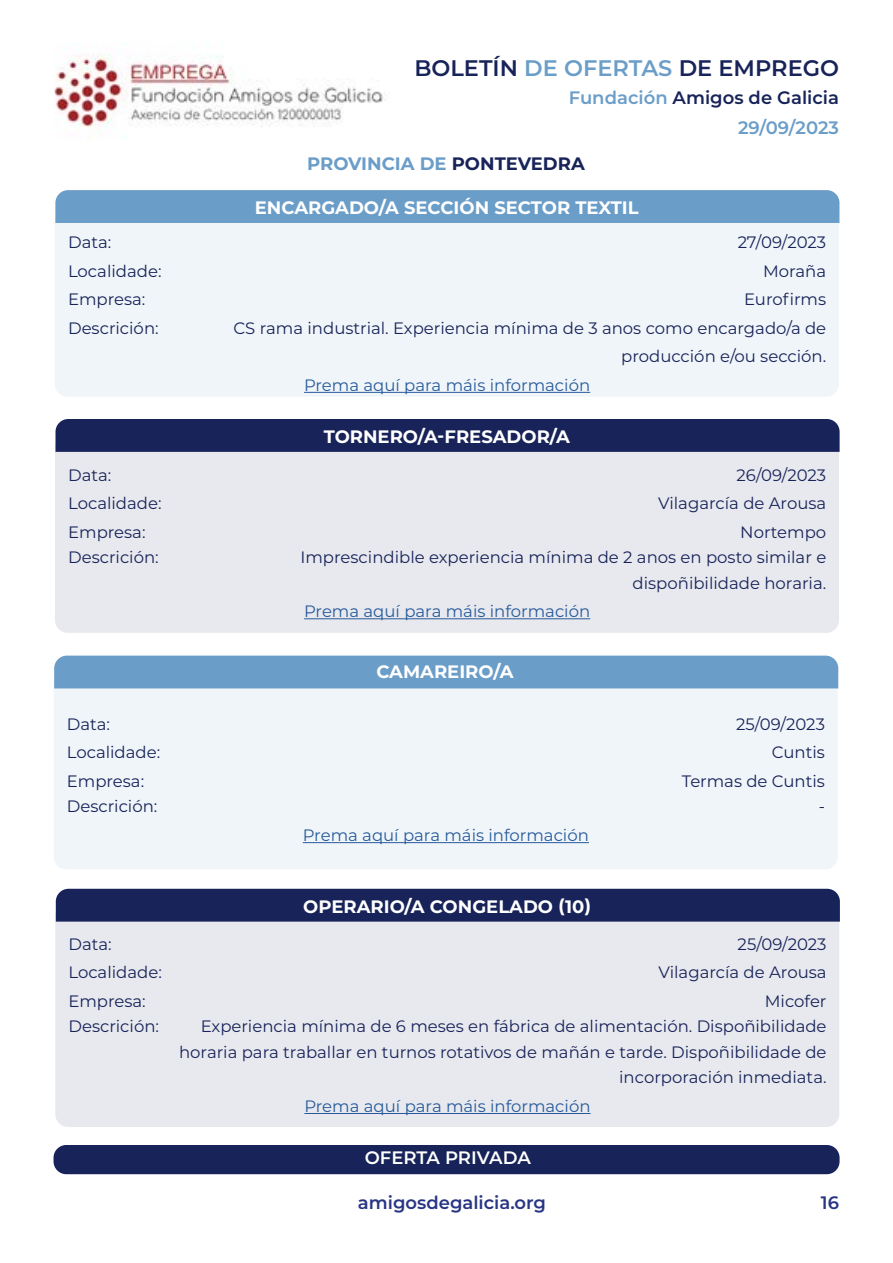
<style>
.page{position:relative;width:893px;height:1263px;background:#fff}
.page>*{position:absolute;margin:0;border:0;box-sizing:border-box;transform-origin:0 0}
.t1{font:600 22.5px "Montserrat";color:#172359}
.t2{font:700 18px "Montserrat";color:#fff}
.t3{font:600 18px "Montserrat";color:#172359}
.t4{font:600 18px "Montserrat";color:#283583}
.t5{font:700 18px "Montserrat";color:#6a9dc8}
.t6{font:600 18px "Montserrat";letter-spacing:-.005em;color:#fff}
.t7{font:600 18px "Montserrat";color:#6a9dc8}
.t8{font:16.5px/25.5px "Montserrat";color:#172359;text-align:right}
.t9{font:16.5px "Montserrat";color:#275b9b}
.s1{color:#6a9dc8}
.s2{color:#172359}
</style>
<div class="page">
<img style="left:54px;top:54px;width:333px;height:83px">
<div style="left:54px;top:1145px;width:785px;height:29px;background:#172359;border-radius:13px"></div>
<div style="left:54px;top:688px;width:784px;height:181px;background:#f0f5f9"></div>
<div style="left:55px;top:443px;width:784px;height:190px;background:#e8e9ee"></div>
<div style="left:54px;top:656px;width:784px;height:32px;background:#6a9dc8"></div>
<div style="left:56px;top:419px;width:784px;height:33px;background:#172359"></div>
<hr style="left:303px;top:842px;width:286px;height:1px;background:#275b9b">
<hr style="left:304px;top:618px;width:286px;height:1px;background:#275b9b">
<div style="left:55px;top:223px;width:784px;height:174px;background:#f0f5f9"></div>
<div style="left:55px;top:190px;width:784px;height:33px;background:#6a9dc8"></div>
<hr style="left:304px;top:392px;width:286px;height:1px;background:#275b9b">
<div style="left:55px;top:913px;width:784px;height:214px;background:#e8e9ee"></div>
<div style="left:56px;top:889px;width:784px;height:33px;background:#172359"></div>
<hr style="left:304px;top:1113px;width:287px;height:1px;background:#275b9b">
<h1 class="t1" style="left:414px;top:52px;width:426px">BOLETÍN <span class="s1">DE OFERTAS</span> DE EMPREGO</h1>
<p class="t3" style="left:569px;top:85px;width:272px"><span class="s1">Fundación</span> Amigos de Galicia</p>
<p class="t5" style="left:307px;top:150px;width:279px">PROVINCIA DE <span class="s2">PONTEVEDRA</span></p>
<p class="t2" style="left:255px;top:195px;width:385px">ENCARGADO/A SECCIÓN SECTOR TEXTIL</p>
<p class="t7" style="left:738px;top:115px;width:102px">29/09/2023</p>
<p class="t8" style="left:68px;top:229px;width:45px">Data:</p>
<p class="t8" style="left:738px;top:229px;width:90px">27/09/2023</p>
<p class="t8" style="left:68px;top:257px;width:95px">Localidade:</p>
<p class="t8" style="left:763px;top:257px;width:65px">Moraña</p>
<p class="t8" style="left:68px;top:286px;width:79px">Empresa:</p>
<p class="t8" style="left:744px;top:286px;width:84px">Eurofirms</p>
<p class="t8" style="left:68px;top:314px;width:92px">Descrición:</p>
<p class="t8" style="left:233px;top:313px;width:594px;line-height:28.5px">CS rama industrial. Experiencia mínima de 3 anos como encargado/a de producción e/ou sección.</p>
<p class="t9" style="left:304px;top:373px;width:288px">Prema aquí para máis información</p>
<p class="t2" style="left:324px;top:423px;width:248px">TORNERO/A-FRESADOR/A</p>
<p class="t8" style="left:68px;top:461px;width:45px">Data:</p>
<p class="t8" style="left:736px;top:461px;width:91px">26/09/2023</p>
<p class="t8" style="left:68px;top:490px;width:95px">Localidade:</p>
<p class="t8" style="left:658px;top:490px;width:170px">Vilagarcía de Arousa</p>
<p class="t8" style="left:68px;top:518px;width:79px">Empresa:</p>
<p class="t8" style="left:740px;top:518px;width:88px">Nortempo</p>
<p class="t8" style="left:68px;top:544px;width:92px">Descrición:</p>
<p class="t8" style="left:300px;top:544px;width:527px">Imprescindible experiencia mínima de 2 anos en posto similar e dispoñibilidade horaria.</p>
<p class="t9" style="left:304px;top:600px;width:288px">Prema aquí para máis información</p>
<p class="t2" style="left:376px;top:659px;width:139px">CAMAREIRO/A</p>
<p class="t8" style="left:67px;top:711px;width:45px">Data:</p>
<p class="t8" style="left:736px;top:711px;width:90px">25/09/2023</p>
<p class="t8" style="left:67px;top:739px;width:95px">Localidade:</p>
<p class="t8" style="left:772px;top:739px;width:55px">Cuntis</p>
<p class="t8" style="left:67px;top:768px;width:79px">Empresa:</p>
<p class="t8" style="left:682px;top:768px;width:145px">Termas de Cuntis</p>
<p class="t8" style="left:67px;top:793px;width:92px">Descrición:</p>
<p class="t8" style="left:819px;top:793px;width:8px">-</p>
<p class="t9" style="left:303px;top:824px;width:288px">Prema aquí para máis información</p>
<p class="t2" style="left:303px;top:893px;width:289px">OPERARIO/A CONGELADO (10)</p>
<p class="t8" style="left:68px;top:931px;width:45px">Data:</p>
<p class="t8" style="left:738px;top:931px;width:90px">25/09/2023</p>
<p class="t8" style="left:68px;top:959px;width:95px">Localidade:</p>
<p class="t8" style="left:658px;top:959px;width:170px">Vilagarcía de Arousa</p>
<p class="t8" style="left:68px;top:988px;width:79px">Empresa:</p>
<p class="t8" style="left:765px;top:988px;width:63px">Micofer</p>
<p class="t8" style="left:68px;top:1013px;width:92px">Descrición:</p>
<p class="t8" style="left:179px;top:1013px;width:649px">Experiencia mínima de 6 meses en fábrica de alimentación. Dispoñibilidade horaria para traballar en turnos rotativos de mañán e tarde. Dispoñibilidade de incorporación inmediata.</p>
<p class="t9" style="left:304px;top:1094px;width:288px">Prema aquí para máis información</p>
<p class="t6" style="left:365px;top:1145px;width:168px">OFERTA PRIVADA</p>
<p class="t4" style="left:358px;top:1190px;width:190px">amigosdegalicia.org</p>
<p class="t4" style="left:821px;top:1190px;width:20px">16</p>
</div>
